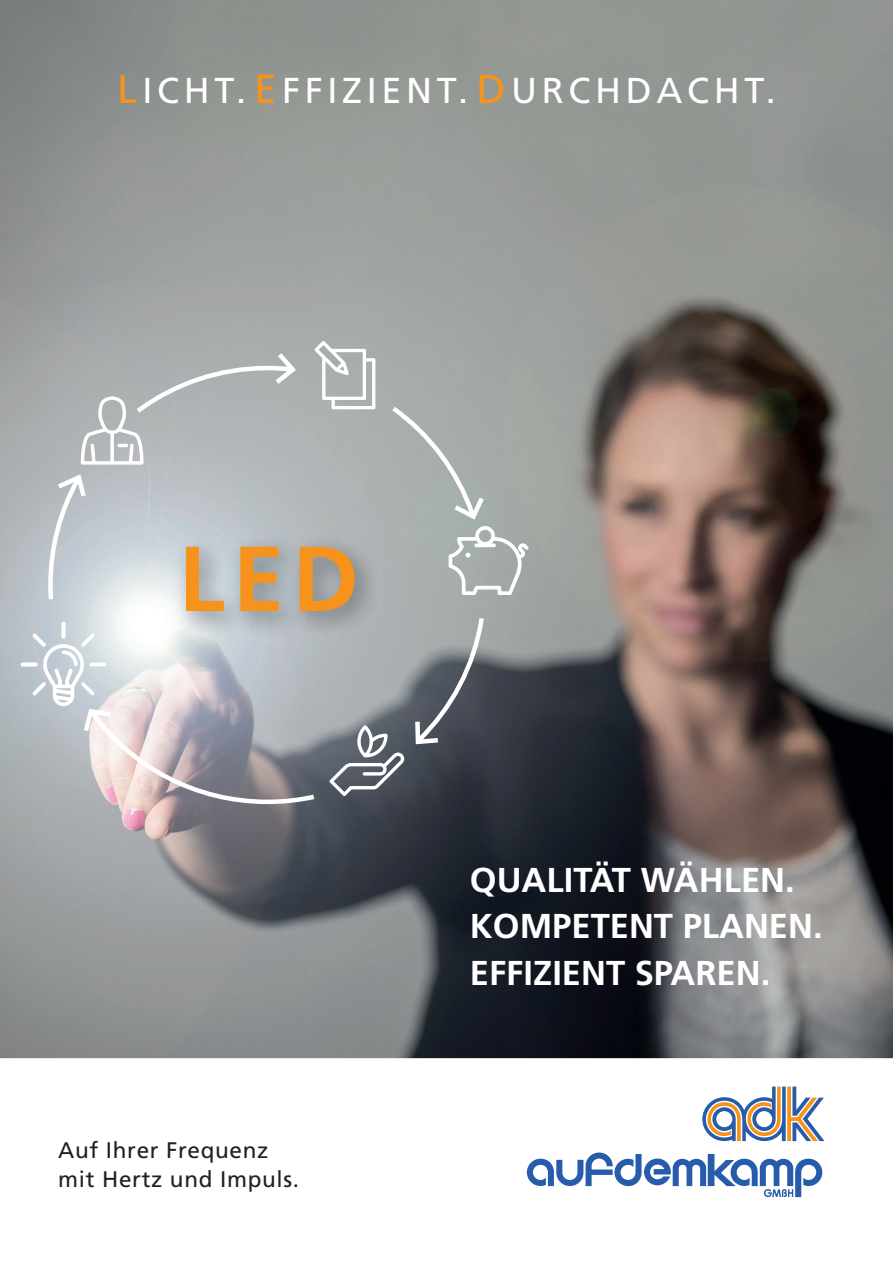
<style>
.page{position:relative;width:893px;height:1263px;background:#fff}
.page>*{position:absolute;margin:0;border:0;box-sizing:border-box;transform-origin:0 0}
.t1{font:700 92.1px "Frutiger LT Std";color:#f7931d}
.t2{font:36px "Frutiger LT Std";letter-spacing:.13em;color:#fff}
.t3{font:700 34.5px/46.2px "Frutiger LT Std";color:#fff}
.t4{font:22.5px/28.5px "Frutiger LT Std";letter-spacing:.03em;color:#231f20}
.s1{font-size:40.5px;color:#f7931d}
</style>
<div class="page">
<img style="left:0;top:0;width:893px;height:1058px">
<img style="left:174px;top:534px;width:206px;height:104px">
<hr style="left:62px;top:622px;width:3px;height:16px;background:#fff;border-radius:2px">
<hr style="left:21px;top:663px;width:17px;height:3px;background:#fff;border-radius:2px">
<svg style="left:314px;top:341px;width:61px;height:68px"></svg>
<svg style="left:330px;top:725px;width:74px;height:71px"></svg>
<svg style="left:46px;top:471px;width:43px;height:133px;background:#c5cbd1"></svg>
<svg style="left:81px;top:348px;width:218px;height:117px;background:#b4b8b9"></svg>
<svg style="left:387px;top:402px;width:142px;height:193px;background:#acb2b0"></svg>
<svg style="left:413px;top:613px;width:74px;height:134px;background:#767b81"></svg>
<svg style="left:33px;top:633px;width:286px;height:173px;background:#bfbec3"></svg>
<svg style="left:527px;top:1152px;width:295px;height:45px"></svg>
<svg style="left:702px;top:1086px;width:122px;height:55px"></svg>
<p class="t2" style="left:117px;top:69px;width:660px"><span class="s1">L</span>ICHT.<span class="s1">E</span>FFIZIENT.<span class="s1">D</span>URCHDACHT.</p>
<h1 class="t1" style="left:179px;top:525px;width:182px">LED</h1>
<p class="t4" style="left:58px;top:1136px;width:243px">Auf Ihrer Frequenz mit Hertz und Impuls.</p>
<p class="t3" style="left:470px;top:857px;width:354px">QUALITÄT WÄHLEN.<br>KOMPETENT PLANEN.<br>EFFIZIENT SPAREN.</p>
</div>
